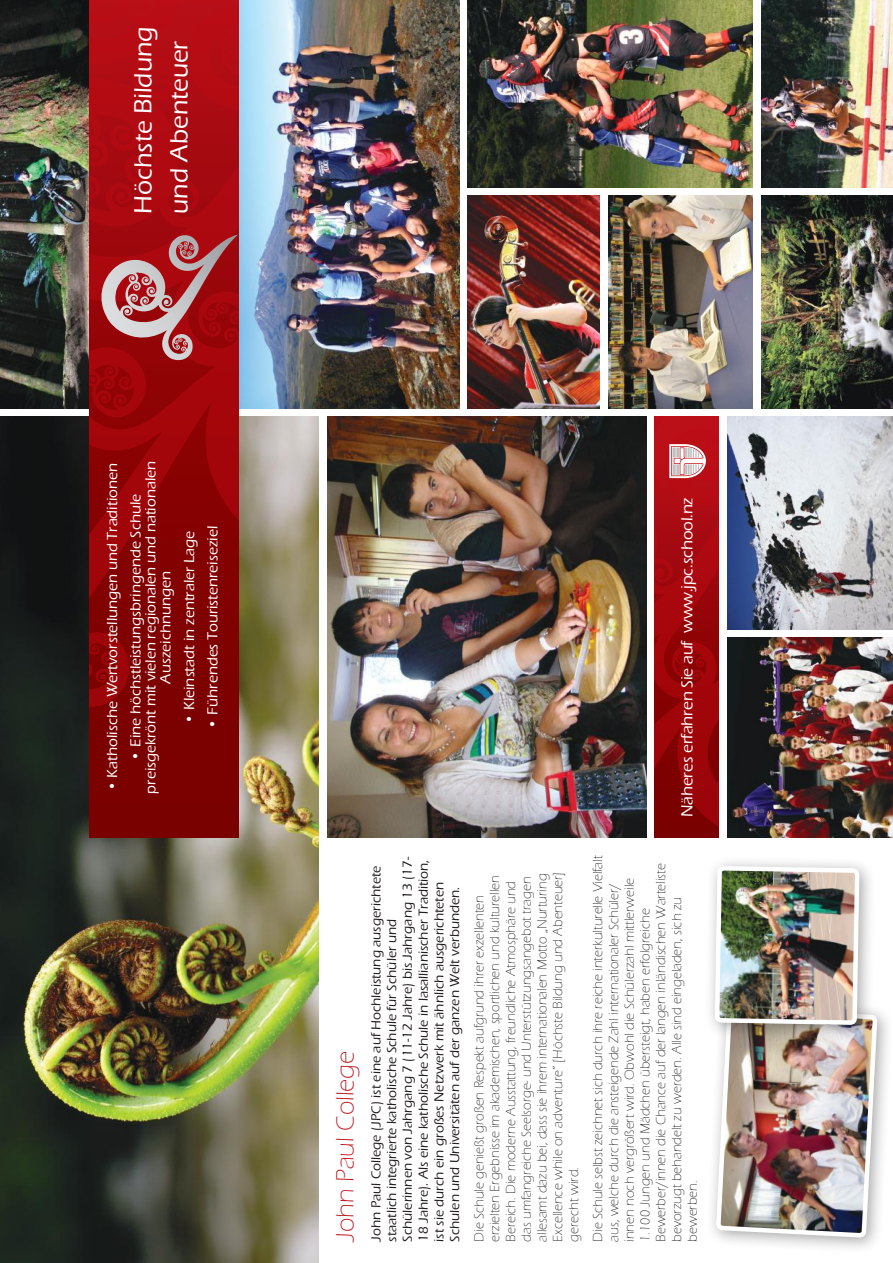
<style>
.page{position:relative;width:893px;height:1263px;background:#fff}
.page>*{position:absolute;margin:0;border:0;box-sizing:border-box;transform-origin:0 0}
.t1{font:500 25.5px/36px "Eras ITC";color:#fff}
.t2{font:300 25.5px "Eras ITC";color:#bd0b13}
.t3{font:500 16.5px "Eras ITC";letter-spacing:-.01em;color:#fff}
.t4{font:500 15px/15px "Eras ITC";color:#fff;text-align:center}
.t5{font:300 13.5px/15.8px "Eras ITC";color:#241f1f}
.t6{font:500 13.5px/15.8px "Eras ITC";color:#241f1f}
</style>
<div class="page">
<img style="left:0;top:417px;width:319px;height:846px">
<img style="left:0;top:0;width:89px;height:408px">
<img style="left:238px;top:0;width:221px;height:408px">
<div style="left:89px;top:0;width:149px;height:838px;background:#7a0100"></div>
<svg style="left:89px;top:0;width:149px;height:707px"></svg>
<img style="left:468px;top:196px;width:132px;height:212px">
<img style="left:468px;top:0;width:285px;height:187px">
<img style="left:761px;top:0;width:132px;height:187px">
<img style="left:608px;top:196px;width:145px;height:212px">
<img style="left:327px;top:417px;width:319px;height:421px">
<img style="left:862px;top:638px;width:31px;height:200px">
<img style="left:862px;top:417px;width:31px;height:212px">
<div style="left:706px;top:997px;width:187px;height:257px;background:#241f1f;opacity:.4"></div>
<img style="left:714px;top:997px;width:165px;height:243px">
<div style="left:704px;top:855px;width:172px;height:187px;background:#241f1f;opacity:.4"></div>
<img style="left:712px;top:359px;width:150px;height:668px">
<svg style="left:101px;top:235px;width:125px;height:125px;background:#ad484c"></svg>
<svg style="left:655px;top:417px;width:64px;height:421px;background:#a10e13"></svg>
<img style="left:761px;top:196px;width:132px;height:212px">
<h1 class="t1" style="left:125px;top:214px;width:189px;rotate:-90deg">Höchste Bildung und Abenteuer</h1>
<p class="t4" style="left:105px;top:791px;width:330px;rotate:-90deg">• Katholische Wertvorstellungen und Traditionen</p>
<p class="t4" style="left:128px;top:793px;width:334px;rotate:-90deg">• Eine höchstleistungsbringende Schule preisgekrönt mit vielen regionalen und nationalen<br>Auszeichnungen</p>
<p class="t4" style="left:182px;top:724px;width:195px;rotate:-90deg">• Kleinstadt in zentraler Lage</p>
<p class="t4" style="left:205px;top:728px;width:204px;rotate:-90deg">• Führendes Touristenreiseziel</p>
<p class="t3" style="left:678px;top:817px;width:321px;rotate:-90deg">Näheres erfahren Sie auf www.jpc.school.nz</p>
<h1 class="t2" style="left:331px;top:1242px;width:192px;rotate:-90deg">John Paul College</h1>
<p class="t6" style="left:368px;top:1242px;width:386px;rotate:-90deg">John Paul College (JPC) ist eine auf Hochleistung ausgerichtete staatlich integrierte katholische Schule für Schüler und Schülerinnen von Jahrgang 7 (11-12 Jahre) bis Jahrgang 13 (17- 18 Jahre). Als eine katholische Schule in lasallianischer Tradition, ist sie durch ein großes Netzwerk mit ähnlich ausgerichteten Schulen und Universitäten auf der ganzen Welt verbunden.</p>
<p class="t5" style="left:471px;top:1242px;width:372px;rotate:-90deg">Die Schule genießt großen Respekt aufgrund ihrer exzellenten erzielten Ergebnisse im akademischen, sportlichen und kulturellen Bereich. Die moderne Ausstattung, freundliche Atmosphäre und das umfangreiche Seelsorge- und Unterstützungsangebot tragen allesamt dazu bei, dass sie ihrem internationalen Motto „Nurturing Excellence while on adventure” [Höchste Bildung und Abenteuer] gerecht wird.</p>
<p class="t5" style="left:590px;top:1242px;width:388px;rotate:-90deg">Die Schule selbst zeichnet sich durch ihre reiche interkulturelle Vielfalt aus, welche durch die ansteigende Zahl internationaler Schüler/ innen noch vergrößert wird. Obwohl die Schülerzahl mittlerweile 1.100 Jungen und Mädchen übersteigt, haben erfolgreiche Bewerber/innen die Chance auf der langen inländischen Warteliste bevorzugt behandelt zu werden. Alle sind eingeladen, sich zu bewerben.</p>
</div>
